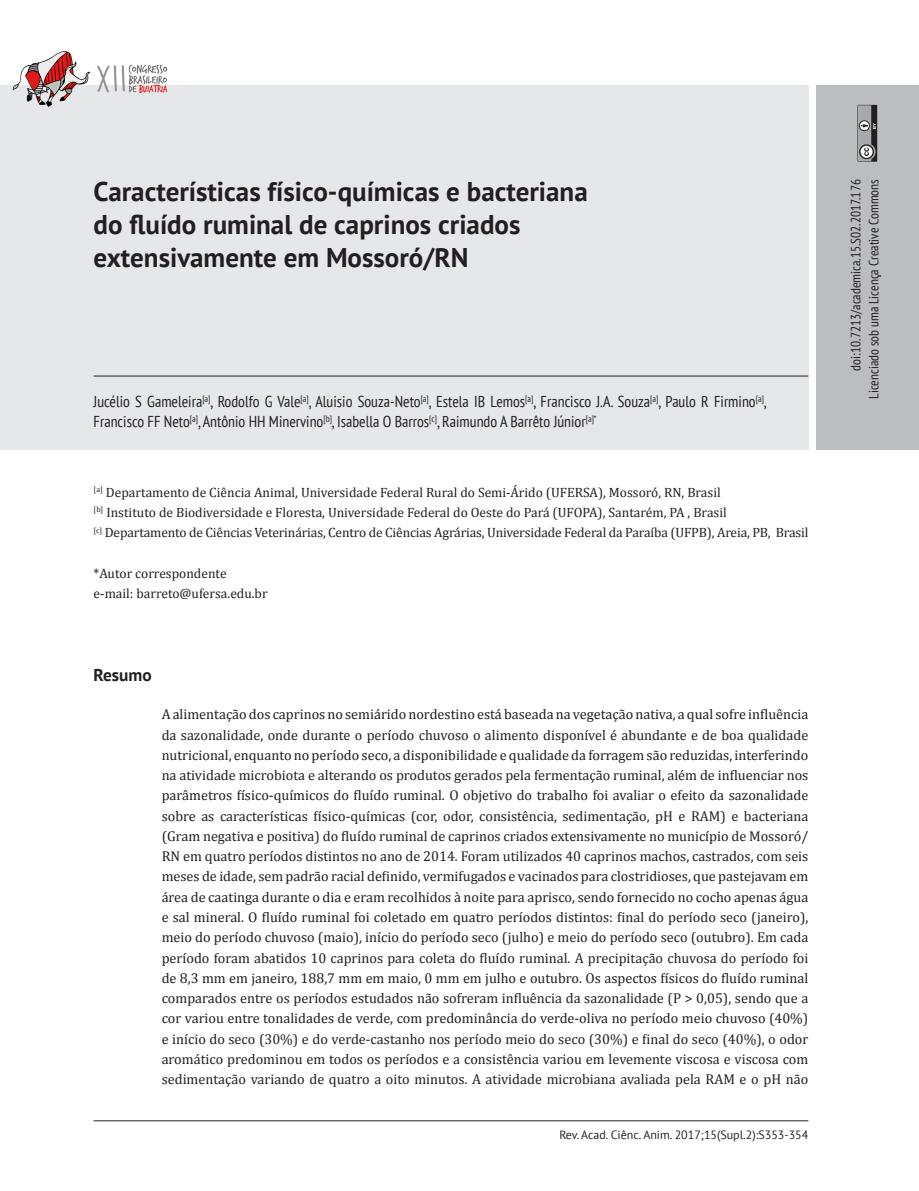
<style>
.page{position:relative;width:919px;height:1191px;background:#fff}
.page>*{position:absolute;margin:0;border:0;box-sizing:border-box;transform-origin:0 0}
.Título_Artigo{font:700 27px/33px "PT Sans";color:#231f20}
.t1{font:700 17.25px "PT Sans";color:#231f20}
.Nomes_-_Autores{font:condensed 15.75px/20.2px "PT Sans";color:#231f20}
.Texto_-_Resumo{font:14.25px/20.2px "Cambria";color:#231f20;text-align:justify}
.Corpo_de_texto_-_Rec{font:13.5px "Cambria";color:#231f20}
.t2{font:condensed 13.5px/18px "PT Sans";color:#231f20;text-align:right}
.Rodapé{font:12px "PT Sans";color:#231f20}
</style>
<div class="page">
<hr style="left:94px;top:1120px;width:714px;height:1px;background:#231f20">
<div style="left:0;top:85px;width:808px;height:365px;background:#e6e7e9"></div>
<div style="left:816px;top:85px;width:102px;height:365px;background:#bcbdc0"></div>
<svg style="left:857px;top:105px;width:20px;height:57px"></svg>
<img style="left:12px;top:51px;width:156px;height:56px">
<hr style="left:94px;top:376px;width:714px;height:1px;background:#231f20">
<p class="Título_Artigo" style="left:94px;top:174px;width:495px">Características físico-químicas e bacteriana do fluído ruminal de caprinos criados extensivamente em Mossoró/RN</p>
<p class="Nomes_-_Autores" style="left:94px;top:391px;width:674px">Jucélio S Gameleira<sup>[a]</sup>, Rodolfo G Vale<sup>[a]</sup>, Aluisio Souza-Neto<sup>[a]</sup>, Estela IB Lemos<sup>[a]</sup>, Francisco J.A. Souza<sup>[a]</sup>, Paulo R Firmino<sup>[a]</sup>,<br>Francisco FF Neto<sup>[a]</sup>, Antônio HH Minervino<sup>[b]</sup>, Isabella O Barros<sup>[c]</sup>, Raimundo A Barrêto Júnior<sup>[a]*</sup></p>
<p class="Corpo_de_texto_-_Rec" style="left:94px;top:484px;width:628px"><sup>[a]</sup> Departamento de Ciência Animal, Universidade Federal Rural do Semi-Árido (UFERSA), Mossoró, RN, Brasil</p>
<p class="Corpo_de_texto_-_Rec" style="left:94px;top:504px;width:634px"><sup>[b]</sup> Instituto de Biodiversidade e Floresta, Universidade Federal do Oeste do Pará (UFOPA), Santarém, PA , Brasil</p>
<p class="Corpo_de_texto_-_Rec" style="left:94px;top:524px;width:716px"><sup>[c]</sup> Departamento de Ciências Veterinárias, Centro de Ciências Agrárias, Universidade Federal da Paraíba (UFPB), Areia, PB, Brasil</p>
<p class="Corpo_de_texto_-_Rec" style="left:94px;top:565px;width:134px">*Autor correspondente</p>
<p class="Corpo_de_texto_-_Rec" style="left:94px;top:585px;width:175px">e-mail: barreto@ufersa.edu.br</p>
<p class="t1" style="left:94px;top:663px;width:60px">Resumo</p>
<p class="Texto_-_Resumo" style="left:162px;top:704px;width:648px">A alimentação dos caprinos no semiárido nordestino está baseada na vegetação nativa, a qual sofre influência da sazonalidade, onde durante o período chuvoso o alimento disponível é abundante e de boa qualidade nutricional, enquanto no período seco, a disponibilidade e qualidade da forragem são reduzidas, interferindo na atividade microbiota e alterando os produtos gerados pela fermentação ruminal, além de influenciar nos parâmetros físico-químicos do fluído ruminal. O objetivo do trabalho foi avaliar o efeito da sazonalidade sobre as características físico-químicas (cor, odor, consistência, sedimentação, pH e RAM) e bacteriana (Gram negativa e positiva) do fluído ruminal de caprinos criados extensivamente no município de Mossoró/ RN em quatro períodos distintos no ano de 2014. Foram utilizados 40 caprinos machos, castrados, com seis meses de idade, sem padrão racial definido, vermifugados e vacinados para clostridioses, que pastejavam em área de caatinga durante o dia e eram recolhidos à noite para aprisco, sendo fornecido no cocho apenas água e sal mineral. O fluído ruminal foi coletado em quatro períodos distintos: final do período seco (janeiro), meio do período chuvoso (maio), início do período seco (julho) e meio do período seco (outubro). Em cada período foram abatidos 10 caprinos para coleta do fluído ruminal. A precipitação chuvosa do período foi de 8,3 mm em janeiro, 188,7 mm em maio, 0 mm em julho e outubro. Os aspectos físicos do fluído ruminal comparados entre os períodos estudados não sofreram influência da sazonalidade (P &gt; 0,05), sendo que a cor variou entre tonalidades de verde, com predominância do verde-oliva no período meio chuvoso (40%) e início do seco (30%) e do verde-castanho nos período meio do seco (30%) e final do seco (40%), o odor aromático predominou em todos os períodos e a consistência variou em levemente viscosa e viscosa com sedimentação variando de quatro a oito minutos. A atividade microbiana avaliada pela RAM e o pH não</p>
<p class="Rodapé" style="left:559px;top:1126px;width:250px">Rev. Acad. Ciênc. Anim. 2017;15(Supl.2):S353-354</p>
<p class="t2" style="left:846px;top:399px;width:221px;rotate:-90deg">doi:10.7213/academica.15.S02.2017.176<br>Licenciado sob uma Licença Creative Commons</p>
</div>
